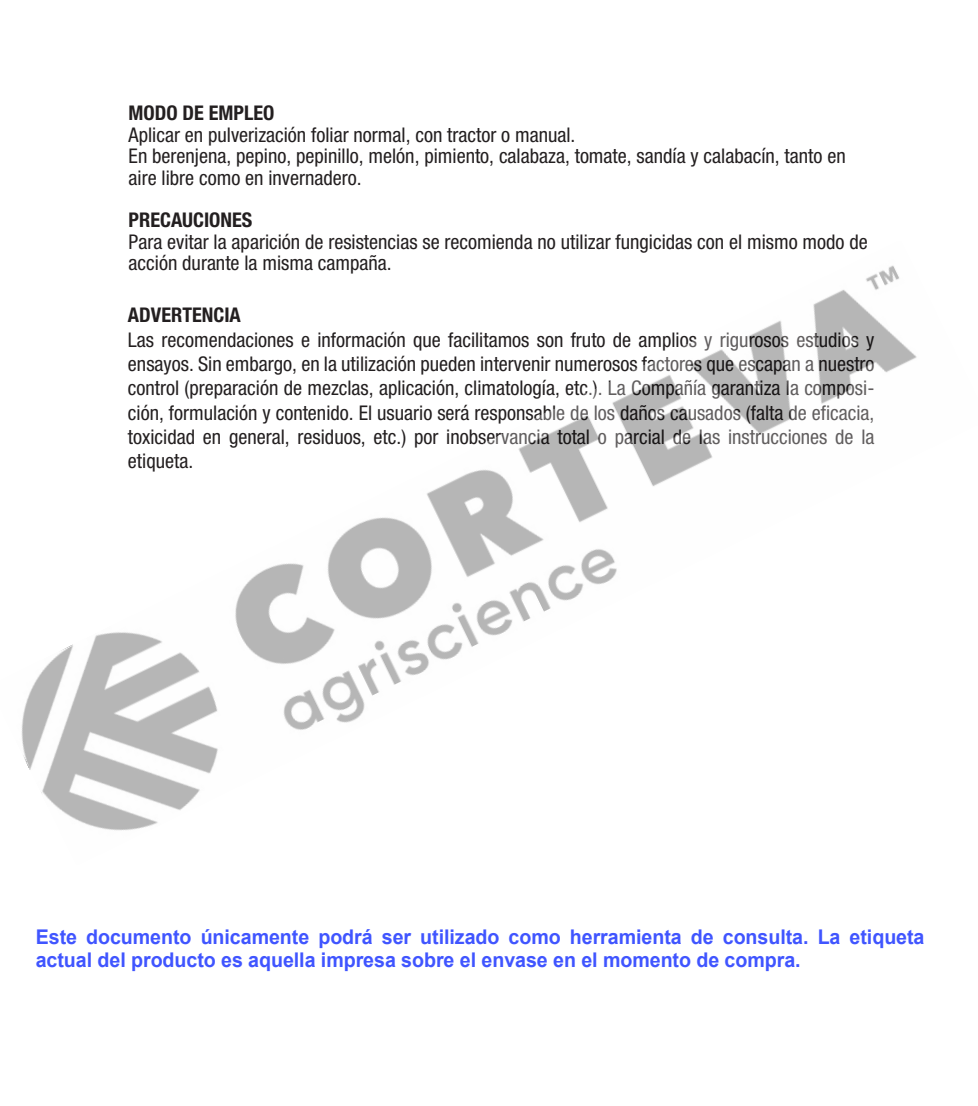
<style>
.page{position:relative;width:978px;height:1106px;background:#fff}
.page>*{position:absolute;margin:0;border:0;box-sizing:border-box;transform-origin:0 0}
.t1{font:condensed 20.25px/24.3px "Helvetica Neue";color:#231f20}
.t2{font:700 20.25px/23.6px "Arial";letter-spacing:-.005em;color:#4055ff}
.t3{font:700 condensed 20.25px "Helvetica Neue";color:#231f20}
</style>
<div class="page">
<img style="left:21px;top:265px;width:896px;height:566px">
<p class="t3" style="left:129px;top:101px;width:147px">MODO DE EMPLEO</p>
<p class="t1" style="left:129px;top:124px;width:718px;line-height:21.4px">Aplicar en pulverización foliar normal, con tractor o manual.<br>En berenjena, pepino, pepinillo, melón, pimiento, calabaza, tomate, sandía y calabacín, tanto en aire libre como en invernadero.</p>
<p class="t3" style="left:129px;top:208px;width:125px">PRECAUCIONES</p>
<p class="t1" style="left:129px;top:231px;width:740px;line-height:21.4px">Para evitar la aparición de resistencias se recomienda no utilizar fungicidas con el mismo modo de acción durante la misma campaña.</p>
<p class="t3" style="left:128px;top:303px;width:114px">ADVERTENCIA</p>
<p class="t1" style="left:128px;top:327px;width:748px;text-align:justify">Las recomendaciones e información que facilitamos son fruto de amplios y rigurosos estudios y ensayos. Sin embargo, en la utilización pueden intervenir numerosos factores que escapan a nuestro control (preparación de mezclas, aplicación, climatología, etc.). La Compañía garantiza la composi&shy;ción, formulación y contenido. El usuario será responsable de los daños causados (falta de eficacia, toxicidad en general, residuos, etc.) por inobservancia total o parcial de las instrucciones de la etiqueta.</p>
<p class="t2" style="left:36px;top:924px;width:890px">Este documento únicamente podrá ser utilizado como herramienta de consulta. La etiqueta actual del producto es aquella impresa sobre el envase en el momento de compra.</p>
</div>
